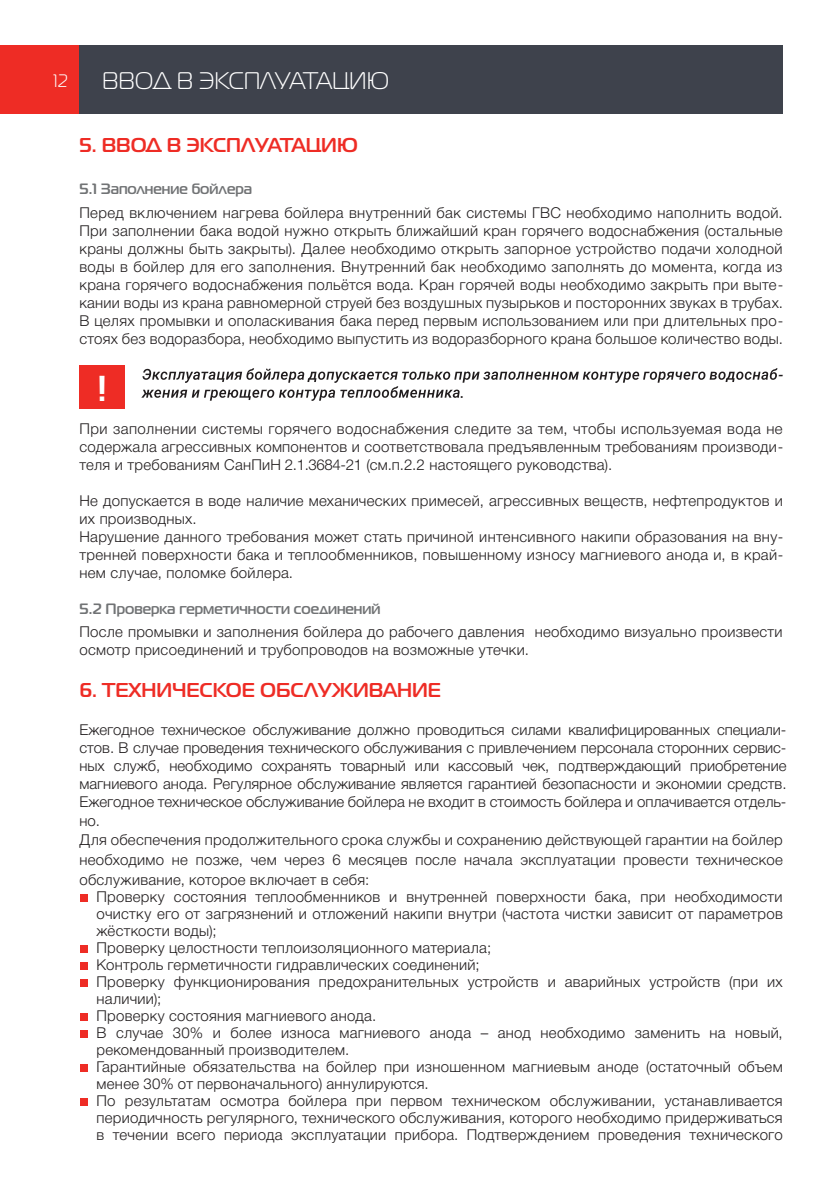
<style>
.page{position:relative;width:840px;height:1191px;background:#fff}
.page>*{position:absolute;margin:0;border:0;box-sizing:border-box;transform-origin:0 0}
.t1{font:700 36px "Magistral C";color:#fff}
.t2{font:24px "Magistral C";color:#fff}
.t3{font:700 20px "Magistral C";color:#ee2c25}
.t4{font:18px "Magistral C";color:#fff}
.t5{font:300 15px/18px "Helvetica Neue Cyr";letter-spacing:.02em;color:#211d1e;text-align:justify}
.t6{font:700 15px "Magistral C";color:#717375}
.t7{font:italic 500 15px "Roboto";color:#211d1e}
</style>
<div class="page">
<div style="left:0;top:45px;width:91px;height:68px;background:#ee2c25"></div>
<div style="left:79px;top:45px;width:703px;height:68px;background:#3e424c"></div>
<div style="left:79px;top:365px;width:46px;height:44px;background:#ee2c25"></div>
<svg style="left:141px;top:368px;width:636px;height:33px"></svg>
<div style="left:81px;top:894px;width:7px;height:8px;background:#ee2c25"></div>
<div style="left:81px;top:945px;width:7px;height:8px;background:#ee2c25"></div>
<div style="left:81px;top:962px;width:7px;height:8px;background:#ee2c25"></div>
<div style="left:81px;top:979px;width:7px;height:8px;background:#ee2c25"></div>
<div style="left:81px;top:1013px;width:7px;height:8px;background:#ee2c25"></div>
<div style="left:81px;top:1030px;width:7px;height:8px;background:#ee2c25"></div>
<div style="left:81px;top:1064px;width:7px;height:8px;background:#ee2c25"></div>
<div style="left:81px;top:1098px;width:7px;height:8px;background:#ee2c25"></div>
<p class="t4" style="left:54px;top:71px;width:16px">12</p>
<h2 class="t2" style="left:102px;top:68px;width:288px">ВВОД В ЭКСПЛУАТАЦИЮ</h2>
<h3 class="t3" style="left:79px;top:133px;width:280px">5. ВВОД В ЭКСПЛУАТАЦИЮ</h3>
<p class="t6" style="left:79px;top:180px;width:174px">5.1 Заполнение бойлера</p>
<p class="t5" style="left:79px;top:203px;width:705px">Перед включением нагрева бойлера внутренний бак системы ГВС необходимо наполнить водой.<br>При заполнении бака водой нужно открыть ближайший кран горячего водоснабжения (остальные краны должны быть закрыты). Далее необходимо открыть запорное устройство подачи холодной воды в бойлер для его заполнения. Внутренний бак необходимо заполнять до момента, когда из крана горячего водоснабжения польётся вода. Кран горячей воды необходимо закрыть при выте&shy;кании воды из крана равномерной струей без воздушных пузырьков и посторонних звуках в трубах.<br>В целях промывки и ополаскивания бака перед первым использованием или при длительных про&shy;стоях без водоразбора, необходимо выпустить из водоразборного крана большое количество воды.</p>
<h1 class="t1" style="left:97px;top:366px;width:11px">!</h1>
<p class="t7" style="left:778px;top:364px;width:6px">-</p>
<p class="t7" style="left:460px;top:382px;width:6px">.</p>
<p class="t5" style="left:79px;top:419px;width:705px">При заполнении системы горячего водоснабжения следите за тем, чтобы используемая вода не содержала агрессивных компонентов и соответствовала предъявленным требованиям производи&shy;теля и требованиям СанПиН 2.1.3684-21 (см.п.2.2 настоящего руководства).</p>
<p class="t5" style="left:79px;top:491px;width:705px;text-align:left">Не допускается в воде наличие механических примесей, агрессивных веществ, нефтепродуктов и их производных.<br>Нарушение данного требования может стать причиной интенсивного накипи образования на вну&shy;тренней поверхности бака и теплообменников, повышенному износу магниевого анода и, в край&shy;нем случае, поломке бойлера.</p>
<p class="t6" style="left:79px;top:599px;width:302px">5.2 Проверка герметичности соединений</p>
<p class="t5" style="left:79px;top:623px;width:704px">После промывки и заполнения бойлера до рабочего давления необходимо визуально произвести осмотр присоединений и трубопроводов на возможные утечки.</p>
<h3 class="t3" style="left:79px;top:678px;width:363px">6. ТЕХНИЧЕСКОЕ ОБСЛУЖИВАНИЕ</h3>
<p class="t5" style="left:79px;top:721px;width:708px">Ежегодное техническое обслуживание должно проводиться силами квалифицированных специали&shy;стов. В случае проведения технического обслуживания с привлечением персонала сторонних сервис&shy;ных служб, необходимо сохранять товарный или кассовый чек, подтверждающий приобретение магниевого анода. Регулярное обслуживание является гарантией безопасности и экономии средств.<br>Ежегодное техническое обслуживание бойлера не входит в стоимость бойлера и оплачивается отдель&shy;но.</p>
<p class="t5" style="left:79px;top:829px;width:704px;line-height:20px">Для обеспечения продолжительного срока службы и сохранению действующей гарантии на бойлер необходимо не позже, чем через 6 месяцев после начала эксплуатации провести техническое обслуживание, которое включает в себя:</p>
<p class="t5" style="left:96px;top:888px;width:687px;line-height:17px;text-align:left">Проверку состояния теплообменников и внутренней поверхности бака, при необходимости очистку его от загрязнений и отложений накипи внутри (частота чистки зависит от параметров жёсткости воды);<br>Проверку целостности теплоизоляционного материала;<br>Контроль герметичности гидравлических соединений;<br>Проверку функционирования предохранительных устройств и аварийных устройств (при их наличии);<br>Проверку состояния магниевого анода.<br>В случае 30% и более износа магниевого анода – анод необходимо заменить на новый, рекомендованный производителем.<br>Гарантийные обязательства на бойлер при изношенном магниевым аноде (остаточный объем менее 30% от первоначального) аннулируются.<br>По результатам осмотра бойлера при первом техническом обслуживании, устанавливается периодичность регулярного, технического обслуживания, которого необходимо придерживаться в течении всего периода эксплуатации прибора. Подтверждением проведения технического</p>
</div>
